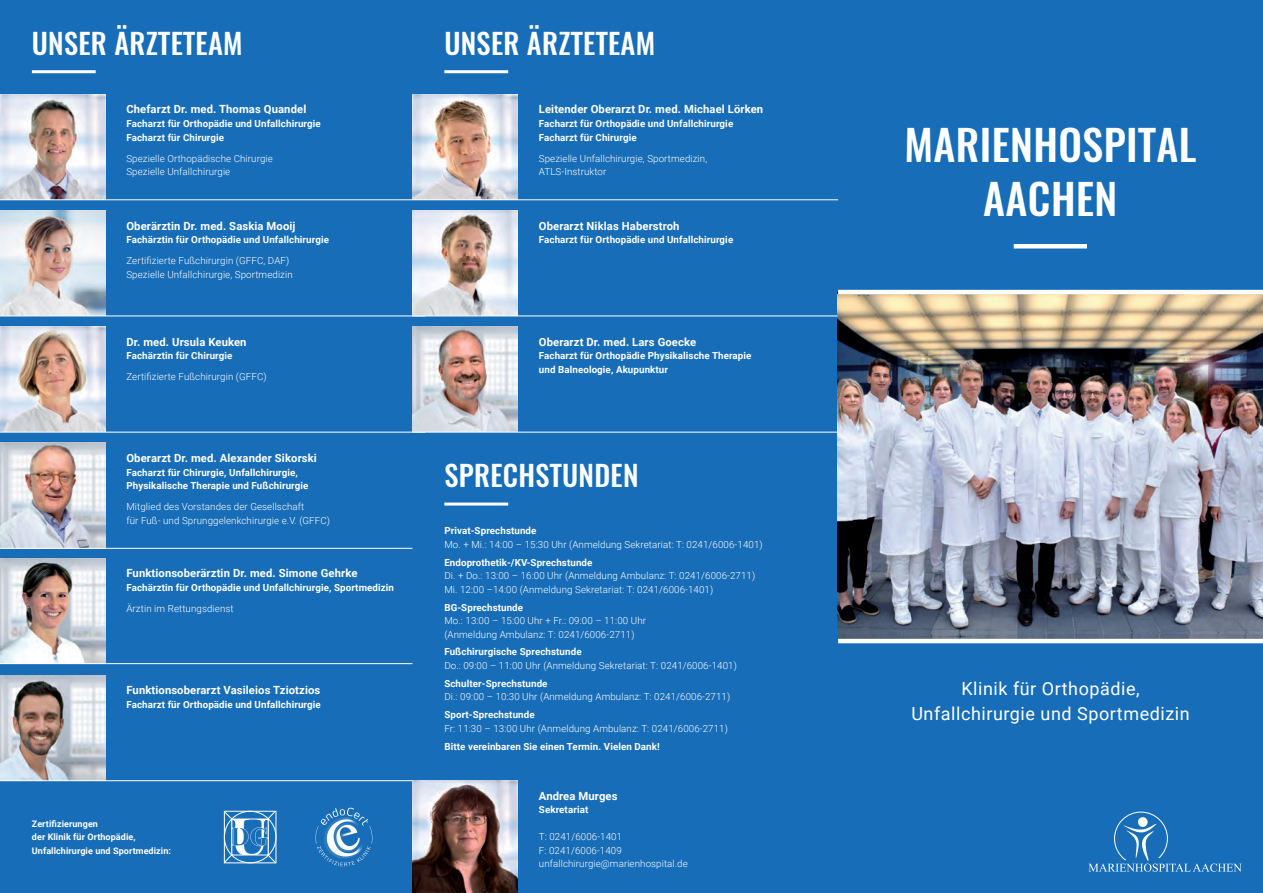
<style>
.page{position:relative;width:1263px;height:893px;background:#176db7}
.page>*{position:absolute;margin:0;border:0;box-sizing:border-box;transform-origin:0 0}
.t1{font:500 42px "Oswald";letter-spacing:.01em;color:#fff}
.t2{font:500 28.5px "Oswald";letter-spacing:.01em;color:#fff}
.t3{font:18px/24.9px "Roboto";letter-spacing:.03em;color:#fff;text-align:center}
.t4{font:700 11.25px "Roboto";letter-spacing:.01em;color:#fff}
.t5{font:300 9.75px/13.5px "Roboto";letter-spacing:.01em;color:#fff}
.t6{font:700 9.75px/13.5px "Roboto";letter-spacing:.01em;color:#fff}
.t7{font:700 9px "Roboto";letter-spacing:.01em;color:#fff}
</style>
<div class="page">
<img style="left:838px;top:294px;width:425px;height:345px">
<hr style="left:838px;top:639px;width:425px;height:4px;background:#fff">
<hr style="left:838px;top:290px;width:425px;height:4px;background:#fff">
<hr style="left:1014px;top:244px;width:73px;height:4px;background:#fff">
<hr style="left:32px;top:70px;width:64px;height:3px;background:#fff">
<hr style="left:444px;top:70px;width:64px;height:3px;background:#fff">
<hr style="left:444px;top:503px;width:64px;height:3px;background:#fff">
<img style="left:0;top:94px;width:105px;height:106px">
<hr style="left:0;top:200px;width:412px;height:1px;background:#fff">
<img style="left:0;top:211px;width:105px;height:105px">
<hr style="left:0;top:316px;width:425px;height:1px;background:#fff">
<img style="left:412px;top:211px;width:106px;height:105px">
<hr style="left:412px;top:316px;width:426px;height:1px;background:#fff">
<img style="left:0;top:327px;width:105px;height:105px">
<hr style="left:0;top:432px;width:425px;height:1px;background:#fff">
<img style="left:412px;top:780px;width:106px;height:113px">
<img style="left:412px;top:327px;width:106px;height:105px">
<hr style="left:412px;top:432px;width:426px;height:1px;background:#fff">
<img style="left:0;top:558px;width:105px;height:105px">
<hr style="left:0;top:663px;width:412px;height:1px;background:#fff">
<img style="left:0;top:443px;width:105px;height:105px">
<hr style="left:0;top:548px;width:412px;height:1px;background:#fff">
<img style="left:0;top:675px;width:105px;height:105px">
<hr style="left:0;top:780px;width:412px;height:1px;background:#fff">
<img style="left:412px;top:94px;width:106px;height:106px">
<hr style="left:412px;top:200px;width:426px;height:1px;background:#fff">
<svg style="left:1088px;top:812px;width:154px;height:60px"></svg>
<svg style="left:223px;top:811px;width:10px;height:9px"></svg>
<div style="left:224px;top:811px;width:52px;height:52px;border:1px solid #fff"></div>
<img style="left:233px;top:821px;width:34px;height:32px">
<div style="left:231px;top:819px;width:38px;height:36px;border:1px solid #fff"></div>
<div style="left:224px;top:811px;width:52px;height:52px;border:1px solid #fff;border-radius:50%"></div>
<svg style="left:266px;top:853px;width:10px;height:11px"></svg>
<svg style="left:266px;top:810px;width:10px;height:10px"></svg>
<svg style="left:223px;top:853px;width:10px;height:10px"></svg>
<img style="left:315px;top:807px;width:58px;height:60px">
<p class="t2" style="left:32px;top:28px;width:212px">UNSER ÄRZTETEAM</p>
<p class="t2" style="left:444px;top:28px;width:212px">UNSER ÄRZTETEAM</p>
<p class="t4" style="left:126px;top:102px;width:181px">Chefarzt Dr. med. Thomas Quandel</p>
<p class="t6" style="left:126px;top:116px;width:196px">Facharzt für Orthopädie und Unfallchirurgie</p>
<p class="t6" style="left:126px;top:130px;width:99px">Facharzt für Chirurgie</p>
<p class="t5" style="left:126px;top:151px;width:148px">Spezielle Orthopädische Chirurgie</p>
<p class="t5" style="left:126px;top:164px;width:105px">Spezielle Unfallchirurgie</p>
<p class="t4" style="left:126px;top:218px;width:171px">Oberärztin Dr. med. Saskia Mooij</p>
<p class="t6" style="left:126px;top:233px;width:204px">Fachärztin für Orthopädie und Unfallchirurgie</p>
<p class="t5" style="left:126px;top:254px;width:164px">Zertifizierte Fußchirurgin (GFFC, DAF)</p>
<p class="t5" style="left:126px;top:267px;width:168px">Spezielle Unfallchirurgie, Sportmedizin</p>
<p class="t4" style="left:126px;top:334px;width:122px">Dr. med. Ursula Keuken</p>
<p class="t6" style="left:126px;top:349px;width:107px">Fachärztin für Chirurgie</p>
<p class="t5" style="left:126px;top:370px;width:142px">Zertifizierte Fußchirurgin (GFFC)</p>
<p class="t4" style="left:126px;top:450px;width:192px">Oberarzt Dr. med. Alexander Sikorski</p>
<p class="t6" style="left:126px;top:465px;width:184px">Facharzt für Chirurgie, Unfallchirurgie,<br>Physikalische Therapie und Fußchirurgie</p>
<p class="t5" style="left:126px;top:499px;width:205px">Mitglied des Vorstandes der Gesellschaft<br>für Fuß- und Sprunggelenkchirurgie e.V. (GFFC)</p>
<p class="t4" style="left:126px;top:565px;width:232px">Funktionsoberärztin Dr. med. Simone Gehrke</p>
<p class="t6" style="left:126px;top:580px;width:269px">Fachärztin für Orthopädie und Unfallchirurgie, Sportmedizin</p>
<p class="t5" style="left:126px;top:601px;width:109px">Ärztin im Rettungsdienst</p>
<p class="t4" style="left:126px;top:682px;width:195px">Funktionsoberarzt Vasileios Tziotzios</p>
<p class="t6" style="left:126px;top:697px;width:196px">Facharzt für Orthopädie und Unfallchirurgie</p>
<p class="t7" style="left:32px;top:817px;width:68px">Zertifizierungen</p>
<p class="t7" style="left:32px;top:831px;width:105px">der Klinik für Orthopädie,</p>
<p class="t7" style="left:32px;top:844px;width:141px">Unfallchirurgie und Sportmedizin:</p>
<p class="t4" style="left:539px;top:102px;width:226px">Leitender Oberarzt Dr. med. Michael Lörken</p>
<p class="t6" style="left:539px;top:116px;width:196px">Facharzt für Orthopädie und Unfallchirurgie</p>
<p class="t6" style="left:539px;top:130px;width:99px">Facharzt für Chirurgie</p>
<p class="t5" style="left:539px;top:151px;width:170px">Spezielle Unfallchirurgie, Sportmedizin,</p>
<p class="t5" style="left:539px;top:164px;width:69px">ATLS-Instruktor</p>
<p class="t4" style="left:539px;top:218px;width:142px">Oberarzt Niklas Haberstroh</p>
<p class="t6" style="left:539px;top:233px;width:196px">Facharzt für Orthopädie und Unfallchirurgie</p>
<p class="t4" style="left:539px;top:334px;width:159px">Oberarzt Dr. med. Lars Goecke</p>
<p class="t6" style="left:539px;top:349px;width:214px">Facharzt für Orthopädie Physikalische Therapie und Balneologie, Akupunktur</p>
<p class="t2" style="left:444px;top:461px;width:196px">SPRECHSTUNDEN</p>
<p class="t6" style="left:444px;top:524px;width:94px">Privat-Sprechstunde</p>
<p class="t5" style="left:444px;top:537px;width:320px">Mo. + Mi.: 14:00 – 15:30 Uhr (Anmeldung Sekretariat: T: 0241/6006-1401)</p>
<p class="t6" style="left:444px;top:555px;width:150px">Endoprothetik-/KV-Sprechstunde</p>
<p class="t5" style="left:444px;top:568px;width:312px">Di. + Do.: 13:00 – 16:00 Uhr (Anmeldung Ambulanz: T: 0241/6006-2711)</p>
<p class="t5" style="left:444px;top:582px;width:270px">Mi. 12:00 –14:00 (Anmeldung Sekretariat: T: 0241/6006-1401)</p>
<p class="t6" style="left:444px;top:600px;width:80px">BG-Sprechstunde</p>
<p class="t5" style="left:444px;top:613px;width:203px">Mo.: 13:00 – 15:00 Uhr + Fr.: 09:00 – 11:00 Uhr</p>
<p class="t5" style="left:444px;top:627px;width:192px">(Anmeldung Ambulanz: T: 0241/6006-2711)</p>
<p class="t6" style="left:444px;top:645px;width:139px">Fußchirurgische Sprechstunde</p>
<p class="t5" style="left:444px;top:658px;width:294px">Do.: 09:00 – 11:00 Uhr (Anmeldung Sekretariat: T: 0241/6006-1401)</p>
<p class="t6" style="left:444px;top:676px;width:105px">Schulter-Sprechstunde</p>
<p class="t5" style="left:444px;top:690px;width:287px">Di.: 09:00 – 10:30 Uhr (Anmeldung Ambulanz: T: 0241/6006-2711)</p>
<p class="t6" style="left:444px;top:708px;width:92px">Sport-Sprechstunde</p>
<p class="t5" style="left:444px;top:721px;width:285px">Fr: 11:30 – 13:00 Uhr (Anmeldung Ambulanz: T: 0241/6006-2711)</p>
<p class="t6" style="left:444px;top:739px;width:217px">Bitte vereinbaren Sie einen Termin. Vielen Dank!</p>
<p class="t4" style="left:539px;top:788px;width:80px">Andrea Murges</p>
<p class="t6" style="left:539px;top:803px;width:51px">Sekretariat</p>
<p class="t5" style="left:539px;top:830px;width:85px">T: 0241/6006-1401</p>
<p class="t5" style="left:539px;top:843px;width:84px">F: 0241/6006-1409</p>
<p class="t5" style="left:539px;top:857px;width:150px">unfallchirurgie@marienhospital.de</p>
<p class="t1" style="left:904px;top:123px;width:293px">MARIENHOSPITAL</p>
<p class="t1" style="left:983px;top:177px;width:136px">AACHEN</p>
<p class="t3" style="left:911px;top:676px;width:280px">Klinik für Orthopädie,<br>Unfallchirurgie und Sportmedizin</p>
</div>
